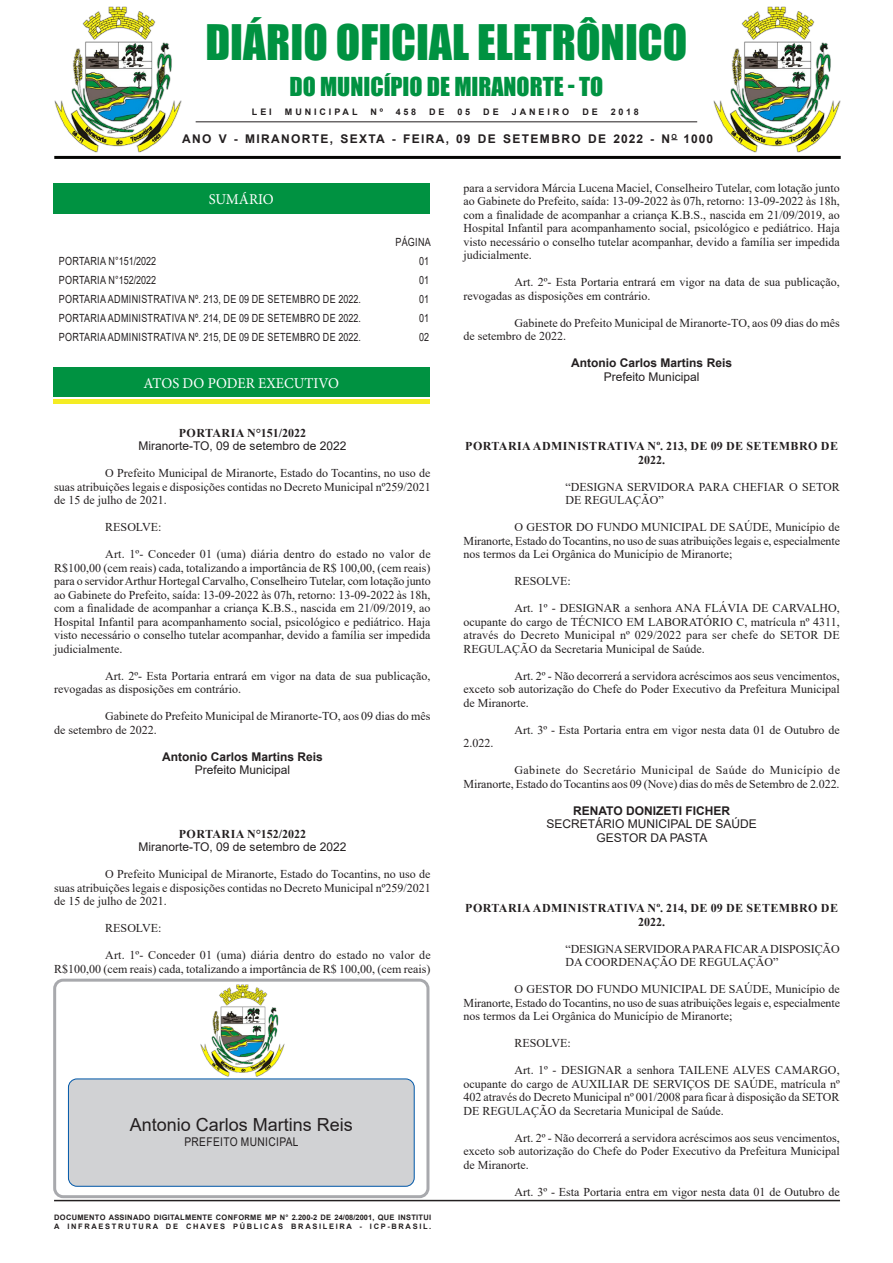
<style>
.page{position:relative;width:893px;height:1263px;background:#fff}
.page>*{position:absolute;margin:0;border:0;box-sizing:border-box;transform-origin:0 0}
.t1{font:45px "Impact";color:#009241}
.t2{font:24px "Impact";color:#009241}
.t3{font:18px "Arial";color:#231f20}
.t4{font:15px "Minion Pro";color:#fff}
.CORPO_DE_TEXTO{font:12px/13.5px "Times New Roman";color:#231f20;text-align:justify}
.EMENTA{font:12px/13.5px "Times New Roman";color:#231f20}
.TITULOS{font:700 12px/13.5px "Times New Roman";letter-spacing:.035em;color:#231f20;text-align:center}
.CARGO{font:12px "Arial";color:#231f20}
.NOME{font:700 12px "Arial";color:#231f20}
.CIDADE{font:12px "Arial";color:#231f20}
.NOME-2{font:700 12px "Arial";letter-spacing:.115em;color:#231f20}
.TITULOS-2{font:700 12px "Times New Roman";color:#231f20}
.CIDADE-2{font:12px "Arial";letter-spacing:.035em;color:#231f20;scale:.85 1}
.Sumario{font:11.25px "Arial";letter-spacing:.035em;color:#231f20;scale:.8 1}
.Sumario-2{font:11.25px "Arial";letter-spacing:.01em;color:#231f20;scale:.8 1}
.t5{font:700 9px "Arial";letter-spacing:.325em;color:#231f20}
.t6{font:700 7.5px "Arial";letter-spacing:.04em;color:#231f20}
.t7{font:700 7.5px "Arial";letter-spacing:.225em;color:#231f20}
</style>
<div class="page">
<hr style="left:54px;top:1200px;width:786px;height:1px;background:#231f20">
<hr style="left:54px;top:156px;width:787px;height:3px;background:#040503">
<hr style="left:196px;top:121px;width:501px;height:1px;background:#231f20">
<img style="left:713px;top:6px;width:128px;height:146px">
<img style="left:54px;top:6px;width:128px;height:146px">
<div style="left:53px;top:183px;width:376px;height:31px;background:#009241"></div>
<div style="left:53px;top:979px;width:376px;height:219px;border:3px solid #a8a9ad;border-radius:9px"></div>
<div style="left:68px;top:1079px;width:346px;height:107px;background:#d1d2d4;border-radius:9px"></div>
<div style="left:68px;top:1079px;width:346px;height:107px;border:1px solid #0057a8;border-radius:9px"></div>
<img style="left:201px;top:984px;width:84px;height:92px">
<div style="left:53px;top:399px;width:376px;height:5px;background:#f4ec23"></div>
<div style="left:53px;top:368px;width:376px;height:29px;background:#009241"></div>
<p class="t1" style="left:205px;top:7px;width:483px">DIÁRIO OFICIAL ELETRÔNICO</p>
<p class="t2" style="left:289px;top:68px;width:315px">DO MUNICÍPIO DE MIRANORTE - TO</p>
<p class="t5" style="left:252px;top:105px;width:21px">LEI</p>
<p class="t5" style="left:285px;top:105px;width:74px">MUNICIPAL</p>
<p class="t5" style="left:371px;top:105px;width:14px">N º</p>
<p class="t5" style="left:396px;top:105px;width:22px">458</p>
<p class="t5" style="left:429px;top:105px;width:17px">D E</p>
<p class="t5" style="left:458px;top:105px;width:14px">0 5</p>
<p class="t5" style="left:483px;top:105px;width:17px">D E</p>
<p class="t5" style="left:512px;top:105px;width:59px">JANEIRO</p>
<p class="t5" style="left:582px;top:105px;width:17px">D E</p>
<p class="t5" style="left:611px;top:105px;width:29px">2018</p>
<p class="NOME-2" style="left:182px;top:130px;width:533px">ANO V - MIRANORTE, SEXTA - FEIRA, 09 DE SETEMBRO DE 2022 - N<sup>O</sup> 1000</p>
<p class="t4" style="left:209px;top:189px;width:67px">SUMÁRIO</p>
<p class="Sumario" style="left:395px;top:235px;width:46px">PÁGINA</p>
<p class="Sumario-2" style="left:59px;top:254px;width:123px">PORTARIA N°151/2022</p>
<p class="Sumario" style="left:419px;top:254px;width:14px">01</p>
<p class="Sumario-2" style="left:59px;top:273px;width:123px">PORTARIA N°152/2022</p>
<p class="Sumario" style="left:419px;top:273px;width:14px">01</p>
<p class="Sumario" style="left:59px;top:291px;width:379px">PORTARIA ADMINISTRATIVA Nº. 213, DE 09 DE SETEMBRO DE 2022.</p>
<p class="Sumario" style="left:419px;top:291px;width:14px">01</p>
<p class="Sumario" style="left:59px;top:310px;width:379px">PORTARIA ADMINISTRATIVA Nº. 214, DE 09 DE SETEMBRO DE 2022.</p>
<p class="Sumario" style="left:419px;top:310px;width:14px">01</p>
<p class="Sumario" style="left:59px;top:329px;width:379px">PORTARIA ADMINISTRATIVA Nº. 215, DE 09 DE SETEMBRO DE 2022.</p>
<p class="Sumario" style="left:419px;top:329px;width:14px">02</p>
<p class="t4" style="left:143px;top:373px;width:197px">ATOS DO PODER EXECUTIVO</p>
<p class="TITULOS-2" style="left:179px;top:424px;width:129px">PORTARIA N°151/2022</p>
<p class="CIDADE" style="left:138px;top:438px;width:209px">Miranorte-TO, 09 de setembro de 2022</p>
<p class="CORPO_DE_TEXTO" style="left:54px;top:466px;width:378px;text-indent:51px">O Prefeito Municipal de Miranorte, Estado do Tocantins, no uso de suas atribuições legais e disposições contidas no Decreto Municipal nº259/2021 de 15 de julho de 2021.</p>
<p class="CORPO_DE_TEXTO" style="left:105px;top:520px;width:58px">RESOLVE:</p>
<p class="CORPO_DE_TEXTO" style="left:54px;top:547px;width:378px;text-indent:51px">Art. 1º- Conceder 01 (uma) diária dentro do estado no valor de R$100,00 (cem reais) cada, totalizando a importância de R$ 100,00, (cem reais) para o servidor Arthur Hortegal Carvalho, Conselheiro Tutelar, com lotação junto ao Gabinete do Prefeito, saída: 13-09-2022 às 07h, retorno: 13-09-2022 às 18h, com a finalidade de acompanhar a criança K.B.S., nascida em 21/09/2019, ao Hospital Infantil para acompanhamento social, psicológico e pediátrico. Haja visto necessário o conselho tutelar acompanhar, devido a família ser impedida judicialmente.</p>
<p class="CORPO_DE_TEXTO" style="left:54px;top:668px;width:378px;text-indent:51px">Art. 2º- Esta Portaria entrará em vigor na data de sua publicação, revogadas as disposições em contrário.</p>
<p class="CORPO_DE_TEXTO" style="left:54px;top:709px;width:378px;text-indent:51px">Gabinete do Prefeito Municipal de Miranorte-TO, aos 09 dias do mês de setembro de 2022.</p>
<p class="NOME" style="left:162px;top:748px;width:162px">Antonio Carlos Martins Reis</p>
<p class="CARGO" style="left:195px;top:762px;width:97px">Prefeito Municipal</p>
<p class="TITULOS-2" style="left:179px;top:825px;width:129px">PORTARIA N°152/2022</p>
<p class="CIDADE" style="left:138px;top:839px;width:209px">Miranorte-TO, 09 de setembro de 2022</p>
<p class="CORPO_DE_TEXTO" style="left:54px;top:867px;width:378px;text-indent:51px">O Prefeito Municipal de Miranorte, Estado do Tocantins, no uso de suas atribuições legais e disposições contidas no Decreto Municipal nº259/2021 de 15 de julho de 2021.</p>
<p class="CORPO_DE_TEXTO" style="left:105px;top:921px;width:58px">RESOLVE:</p>
<p class="CORPO_DE_TEXTO" style="left:54px;top:948px;width:378px;text-align:right">Art. 1º- Conceder 01 (uma) diária dentro do estado no valor de<br>R$100,00 (cem reais) cada, totalizando a importância de R$ 100,00, (cem reais)</p>
<p class="t3" style="left:130px;top:1112px;width:225px">Antonio Carlos Martins Reis</p>
<p class="CIDADE-2" style="left:184px;top:1134px;width:136px">PREFEITO MUNICIPAL</p>
<p class="t6" style="left:54px;top:1212px;width:379px">DOCUMENTO ASSINADO DIGITALMENTE CONFORME MP N° 2.200-2 DE 24/08/2001, QUE INSTITUI</p>
<p class="t7" style="left:54px;top:1221px;width:379px">A INFRAESTRUTURA DE CHAVES PÚBLICAS BRASILEIRA - ICP-BRASIL.</p>
<p class="CORPO_DE_TEXTO" style="left:463px;top:181px;width:378px">para a servidora Márcia Lucena Maciel, Conselheiro Tutelar, com lotação junto ao Gabinete do Prefeito, saída: 13-09-2022 às 07h, retorno: 13-09-2022 às 18h, com a finalidade de acompanhar a criança K.B.S., nascida em 21/09/2019, ao Hospital Infantil para acompanhamento social, psicológico e pediátrico. Haja visto necessário o conselho tutelar acompanhar, devido a família ser impedida judicialmente.</p>
<p class="CORPO_DE_TEXTO" style="left:463px;top:275px;width:378px;text-indent:51px">Art. 2º- Esta Portaria entrará em vigor na data de sua publicação, revogadas as disposições em contrário.</p>
<p class="CORPO_DE_TEXTO" style="left:463px;top:316px;width:378px;text-indent:51px">Gabinete do Prefeito Municipal de Miranorte-TO, aos 09 dias do mês de setembro de 2022.</p>
<p class="NOME" style="left:571px;top:355px;width:162px">Antonio Carlos Martins Reis</p>
<p class="CARGO" style="left:604px;top:368px;width:97px">Prefeito Municipal</p>
<p class="TITULOS" style="left:465px;top:439px;width:374px">PORTARIA ADMINISTRATIVA Nº. 213, DE 09 DE SETEMBRO DE<br>2022.</p>
<p class="EMENTA" style="left:566px;top:480px;width:276px">“DESIGNA SERVIDORA PARA CHEFIAR O SETOR<br>DE REGULAÇÃO”</p>
<p class="CORPO_DE_TEXTO" style="left:463px;top:520px;width:378px;text-indent:51px">O GESTOR DO FUNDO MUNICIPAL DE SAÚDE, Município de Miranorte, Estado do Tocantins, no uso de suas atribuições legais e, especialmente nos termos da Lei Orgânica do Município de Miranorte;</p>
<p class="CORPO_DE_TEXTO" style="left:514px;top:574px;width:58px">RESOLVE:</p>
<p class="CORPO_DE_TEXTO" style="left:463px;top:601px;width:378px;text-indent:51px">Art. 1º - DESIGNAR a senhora ANA FLÁVIA DE CARVALHO, ocupante do cargo de TÉCNICO EM LABORATÓRIO C, matrícula nº 4311, através do Decreto Municipal nº 029/2022 para ser chefe do SETOR DE REGULAÇÃO da Secretaria Municipal de Saúde.</p>
<p class="CORPO_DE_TEXTO" style="left:463px;top:669px;width:378px;text-indent:51px">Art. 2º - Não decorrerá a servidora acréscimos aos seus vencimentos, exceto sob autorização do Chefe do Poder Executivo da Prefeitura Municipal de Miranorte.</p>
<p class="CORPO_DE_TEXTO" style="left:514px;top:723px;width:327px">Art. 3º - Esta Portaria entra em vigor nesta data 01 de Outubro de</p>
<p class="CORPO_DE_TEXTO" style="left:463px;top:736px;width:31px">2.022.</p>
<p class="CORPO_DE_TEXTO" style="left:463px;top:763px;width:378px;text-align:right">Gabinete do Secretário Municipal de Saúde do Município de<br>Miranorte, Estado do Tocantins aos 09 (Nove) dias do mês de Setembro de 2.022.</p>
<p class="NOME" style="left:573px;top:802px;width:158px">RENATO DONIZETI FICHER</p>
<p class="CARGO" style="left:547px;top:816px;width:212px">SECRETÁRIO MUNICIPAL DE SAÚDE</p>
<p class="CARGO" style="left:597px;top:829px;width:112px">GESTOR DA PASTA</p>
<p class="TITULOS" style="left:465px;top:901px;width:374px">PORTARIA ADMINISTRATIVA Nº. 214, DE 09 DE SETEMBRO DE<br>2022.</p>
<p class="EMENTA" style="left:566px;top:942px;width:276px">“DESIGNA SERVIDORA PARA FICAR A DISPOSIÇÃO<br>DA COORDENAÇÃO DE REGULAÇÃO”</p>
<p class="CORPO_DE_TEXTO" style="left:463px;top:982px;width:378px;text-indent:51px">O GESTOR DO FUNDO MUNICIPAL DE SAÚDE, Município de Miranorte, Estado do Tocantins, no uso de suas atribuições legais e, especialmente nos termos da Lei Orgânica do Município de Miranorte;</p>
<p class="CORPO_DE_TEXTO" style="left:514px;top:1036px;width:58px">RESOLVE:</p>
<p class="CORPO_DE_TEXTO" style="left:463px;top:1063px;width:378px;text-indent:51px">Art. 1º - DESIGNAR a senhora TAILENE ALVES CAMARGO, ocupante do cargo de AUXILIAR DE SERVIÇOS DE SAÚDE, matrícula nº 402 através do Decreto Municipal nº 001/2008 para ficar à disposição da SETOR DE REGULAÇÃO da Secretaria Municipal de Saúde.</p>
<p class="CORPO_DE_TEXTO" style="left:463px;top:1131px;width:378px;text-indent:51px">Art. 2º - Não decorrerá a servidora acréscimos aos seus vencimentos, exceto sob autorização do Chefe do Poder Executivo da Prefeitura Municipal de Miranorte.</p>
<p class="CORPO_DE_TEXTO" style="left:514px;top:1185px;width:327px">Art. 3º - Esta Portaria entra em vigor nesta data 01 de Outubro de</p>
</div>
